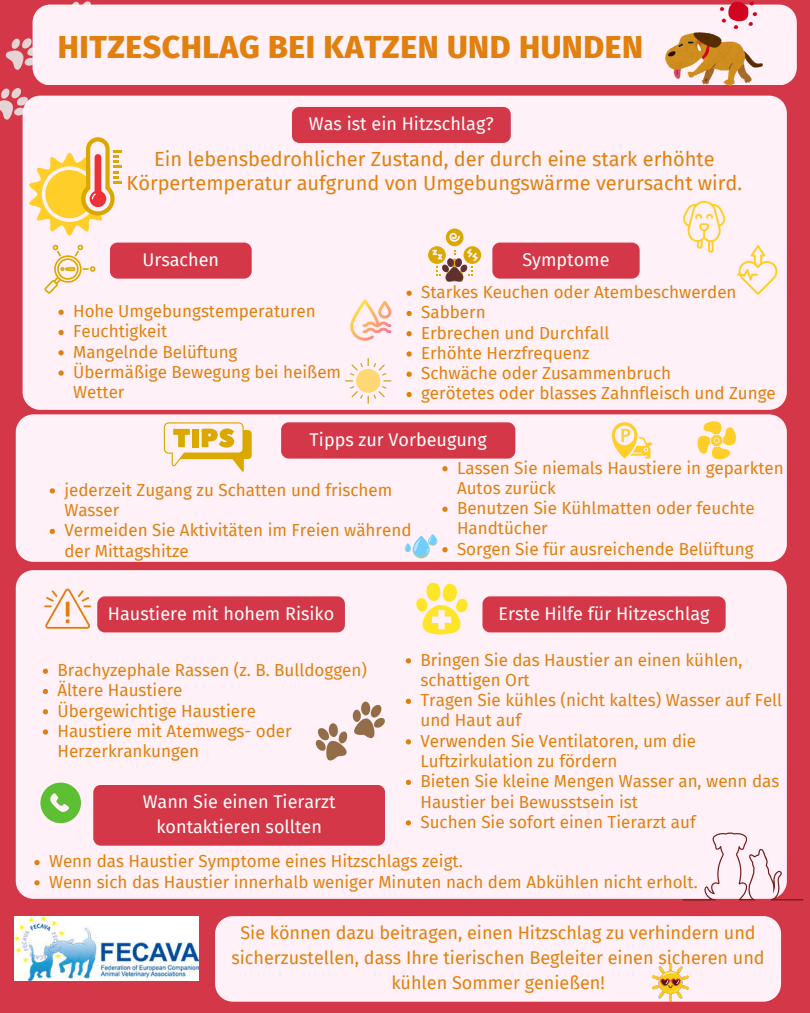
<style>
.page{position:relative;width:810px;height:1013px;background:#fff}
.page>*{position:absolute;margin:0;border:0;box-sizing:border-box;transform-origin:0 0}
.t1{font:800 31.9px "Fira Sans";letter-spacing:.015em;color:#e1800e}
.t2{font:20px/24px "Fira Sans";color:#e1800e;text-align:center}
.t3{font:18px/24.8px "Fira Sans";color:#fff;text-align:center}
.t4{font:18px/24.8px "Fira Sans";color:#e1800e;text-align:center}
.t5{font:17px/20.2px "Fira Sans";color:#e1800e}
</style>
<div class="page">
<div style="left:0;top:0;width:810px;height:1012px;background:#d43747"></div>
<svg style="left:0;top:1px;width:103px;height:124px"></svg>
<div style="left:33px;top:5px;width:764px;height:80px;background:#fff1f7"></div>
<div style="left:23px;top:96px;width:764px;height:314px;background:#fff1f7"></div>
<svg style="left:292px;top:107px;width:219px;height:36px"></svg>
<div style="left:110px;top:242px;width:142px;height:36px;background:#d43747;border-radius:8px"></div>
<div style="left:16px;top:570px;width:771px;height:328px;background:#fff1f7"></div>
<div style="left:215px;top:916px;width:566px;height:85px;background:#fff1f7"></div>
<svg style="left:29px;top:137px;width:93px;height:98px"></svg>
<div style="left:16px;top:414px;width:771px;height:148px;background:#fff1f7"></div>
<svg style="left:407px;top:290px;width:5px;height:6px"></svg>
<svg style="left:407px;top:311px;width:5px;height:5px"></svg>
<svg style="left:407px;top:331px;width:5px;height:5px"></svg>
<svg style="left:407px;top:351px;width:5px;height:5px"></svg>
<svg style="left:407px;top:371px;width:5px;height:6px"></svg>
<svg style="left:407px;top:392px;width:5px;height:5px"></svg>
<div style="left:492px;top:242px;width:148px;height:36px;background:#d43747;border-radius:8px"></div>
<div style="left:281px;top:422px;width:234px;height:36px;background:#d43747;border-radius:8px"></div>
<svg style="left:406px;top:658px;width:5px;height:5px"></svg>
<svg style="left:406px;top:698px;width:5px;height:6px"></svg>
<svg style="left:406px;top:739px;width:5px;height:5px"></svg>
<svg style="left:406px;top:779px;width:5px;height:6px"></svg>
<svg style="left:406px;top:820px;width:5px;height:5px"></svg>
<div style="left:483px;top:596px;width:243px;height:36px;background:#d43747;border-radius:8px"></div>
<div style="left:93px;top:784px;width:292px;height:61px;background:#d43747;border-radius:8px"></div>
<svg style="left:97px;top:596px;width:248px;height:36px"></svg>
<img style="left:15px;top:916px;width:183px;height:64px">
<svg style="left:415px;top:582px;width:54px;height:53px"></svg>
<svg style="left:40px;top:782px;width:41px;height:41px"></svg>
<svg style="left:44px;top:588px;width:47px;height:40px"></svg>
<img style="left:665px;top:1px;width:98px;height:84px">
<svg style="left:45px;top:244px;width:51px;height:50px"></svg>
<svg style="left:428px;top:228px;width:53px;height:53px"></svg>
<svg style="left:164px;top:422px;width:88px;height:50px"></svg>
<img style="left:652px;top:963px;width:37px;height:38px">
<svg style="left:683px;top:832px;width:120px;height:68px"></svg>
<svg style="left:612px;top:422px;width:40px;height:36px"></svg>
<svg style="left:697px;top:420px;width:40px;height:39px"></svg>
<svg style="left:428px;top:534px;width:9px;height:11px"></svg>
<svg style="left:350px;top:299px;width:41px;height:42px"></svg>
<svg style="left:737px;top:245px;width:40px;height:50px"></svg>
<svg style="left:683px;top:201px;width:42px;height:52px"></svg>
<svg style="left:345px;top:358px;width:46px;height:46px"></svg>
<svg style="left:353px;top:701px;width:32px;height:37px"></svg>
<svg style="left:316px;top:723px;width:31px;height:37px"></svg>
<svg style="left:34px;top:860px;width:6px;height:5px"></svg>
<svg style="left:34px;top:880px;width:6px;height:5px"></svg>
<svg style="left:50px;top:488px;width:5px;height:5px"></svg>
<svg style="left:50px;top:529px;width:5px;height:5px"></svg>
<svg style="left:58px;top:310px;width:6px;height:5px"></svg>
<svg style="left:58px;top:330px;width:6px;height:5px"></svg>
<svg style="left:58px;top:350px;width:6px;height:5px"></svg>
<svg style="left:58px;top:370px;width:6px;height:6px"></svg>
<svg style="left:43px;top:668px;width:5px;height:6px"></svg>
<svg style="left:43px;top:689px;width:5px;height:5px"></svg>
<svg style="left:43px;top:709px;width:5px;height:5px"></svg>
<svg style="left:43px;top:729px;width:5px;height:5px"></svg>
<svg style="left:442px;top:466px;width:6px;height:5px"></svg>
<svg style="left:442px;top:506px;width:6px;height:6px"></svg>
<svg style="left:405px;top:536px;width:43px;height:26px"></svg>
<p class="t1" style="left:58px;top:28px;width:587px">HITZESCHLAG BEI KATZEN UND HUNDEN</p>
<p class="t3" style="left:309px;top:112px;width:186px">Was ist ein Hitzschlag?</p>
<p class="t2" style="left:127px;top:147px;width:617px">Ein lebensbedrohlicher Zustand, der durch eine stark erhöhte<br>Körpertemperatur aufgrund von Umgebungswärme verursacht wird.</p>
<p class="t3" style="left:142px;top:247px;width:78px">Ursachen</p>
<p class="t5" style="left:73px;top:301px;width:244px">Hohe Umgebungstemperaturen</p>
<p class="t5" style="left:73px;top:321px;width:96px">Feuchtigkeit</p>
<p class="t5" style="left:73px;top:342px;width:166px">Mangelnde Belüftung</p>
<p class="t5" style="left:73px;top:362px;width:270px">Übermäßige Bewegung bei heißem<br>Wetter</p>
<p class="t3" style="left:523px;top:247px;width:89px">Symptome</p>
<p class="t5" style="left:421px;top:282px;width:317px">Starkes Keuchen oder Atembeschwerden</p>
<p class="t5" style="left:421px;top:302px;width:66px">Sabbern</p>
<h2 class="t5" style="left:421px;top:323px;width:190px">Erbrechen und Durchfall</h2>
<p class="t5" style="left:421px;top:343px;width:170px">Erhöhte Herzfrequenz</p>
<p class="t5" style="left:421px;top:363px;width:251px">Schwäche oder Zusammenbruch</p>
<p class="t5" style="left:421px;top:383px;width:356px">gerötetes oder blasses Zahnfleisch und Zunge</p>
<p class="t3" style="left:310px;top:427px;width:179px">Tipps zur Vorbeugung</p>
<p class="t5" style="left:64px;top:480px;width:330px">jederzeit Zugang zu Schatten und frischem<br>Wasser</p>
<p class="t5" style="left:64px;top:520px;width:349px">Vermeiden Sie Aktivitäten im Freien während der Mittagshitze</p>
<p class="t5" style="left:457px;top:458px;width:328px">Lassen Sie niemals Haustiere in geparkten<br>Autos zurück</p>
<p class="t5" style="left:457px;top:498px;width:299px">Benutzen Sie Kühlmatten oder feuchte<br>Handtücher</p>
<p class="t5" style="left:457px;top:539px;width:298px">Sorgen Sie für ausreichende Belüftung</p>
<p class="t3" style="left:108px;top:601px;width:228px">Haustiere mit hohem Risiko</p>
<p class="t5" style="left:57px;top:660px;width:311px">Brachyzephale Rassen (z. B. Bulldoggen)</p>
<p class="t5" style="left:57px;top:680px;width:127px">Ältere Haustiere</p>
<p class="t5" style="left:57px;top:701px;width:200px">Übergewichtige Haustiere</p>
<p class="t5" style="left:57px;top:721px;width:236px">Haustiere mit Atemwegs- oder<br>Herzerkrankungen</p>
<p class="t3" style="left:143px;top:789px;width:194px">Wann Sie einen Tierarzt kontaktieren sollten</p>
<p class="t3" style="left:499px;top:601px;width:212px">Erste Hilfe für Hitzeschlag</p>
<p class="t5" style="left:420px;top:650px;width:323px">Bringen Sie das Haustier an einen kühlen, schattigen Ort</p>
<p class="t5" style="left:420px;top:690px;width:363px">Tragen Sie kühles (nicht kaltes) Wasser auf Fell und Haut auf</p>
<p class="t5" style="left:420px;top:731px;width:277px">Verwenden Sie Ventilatoren, um die<br>Luftzirkulation zu fördern</p>
<p class="t5" style="left:420px;top:771px;width:360px">Bieten Sie kleine Mengen Wasser an, wenn das<br>Haustier bei Bewusstsein ist</p>
<p class="t5" style="left:420px;top:812px;width:277px">Suchen Sie sofort einen Tierarzt auf</p>
<p class="t5" style="left:49px;top:851px;width:415px">Wenn das Haustier Symptome eines Hitzschlags zeigt.</p>
<p class="t5" style="left:49px;top:871px;width:650px">Wenn sich das Haustier innerhalb weniger Minuten nach dem Abkühlen nicht erholt.</p>
<h1 class="t4" style="left:231px;top:920px;width:535px">Sie können dazu beitragen, einen Hitzschlag zu verhindern und sicherzustellen, dass Ihre tierischen Begleiter einen sicheren und kühlen Sommer genießen!</h1>
</div>
